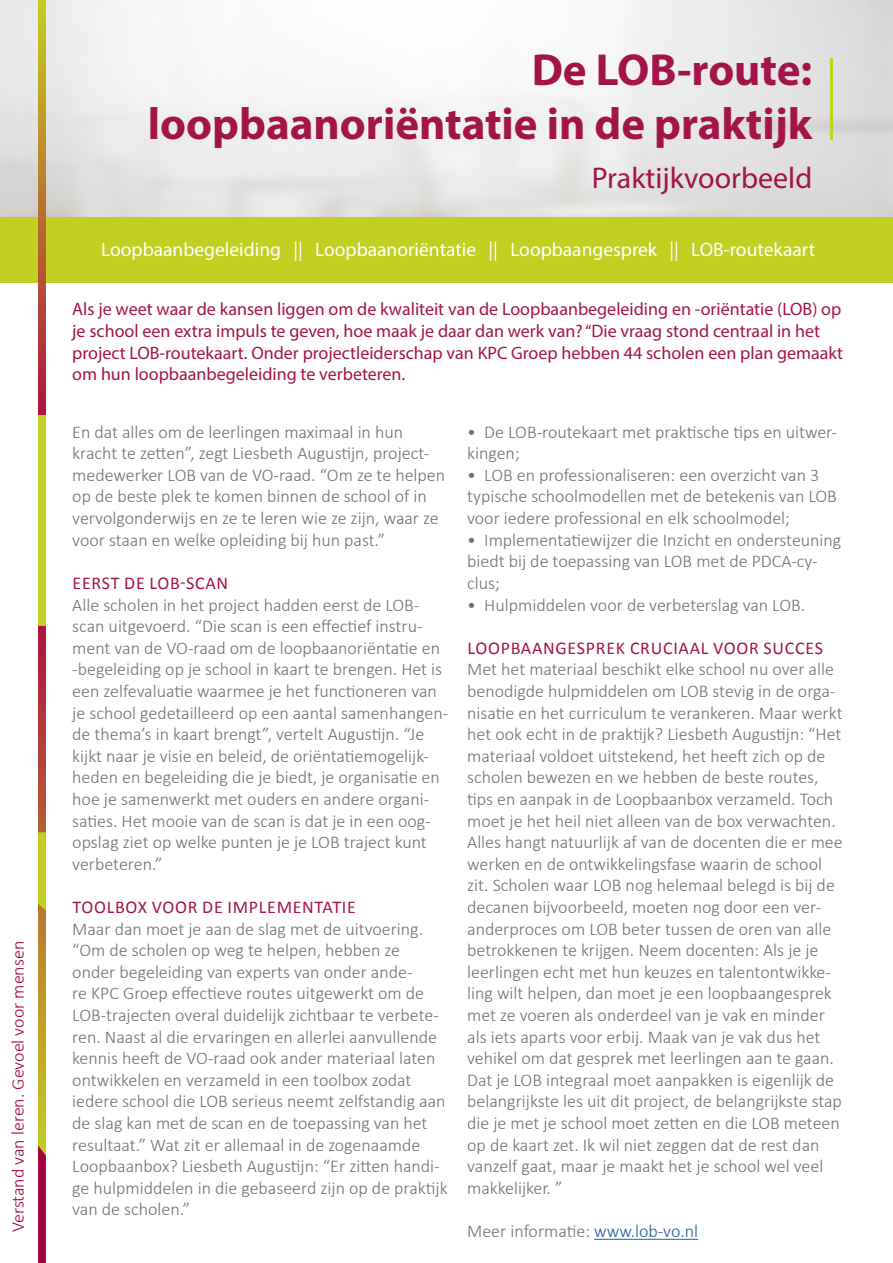
<style>
.page{position:relative;width:893px;height:1263px;background:#fff}
.page>*{position:absolute;margin:0;border:0;box-sizing:border-box;transform-origin:0 0}
.t1{font:700 45px/54px "Myriad Pro";color:#a31449;text-align:right}
.t2{font:30px "Myriad Pro";color:#a31449}
.t3{font:19.5px "Myriad Pro";color:#fff}
.t4{font:300 18px/21.6px "Calibri";color:#717171}
.t5{font:18px/21.6px "Myriad Pro";color:#a4154a}
.t6{font:18px "Calibri";letter-spacing:.04em;color:#a41548}
.t7{font:300 18px "Calibri";color:#a30046}
.s1{color:#275b9b}
</style>
<div class="page">
<img style="left:1px;top:0;width:892px;height:218px">
<svg style="left:38px;top:626px;width:8px;height:519px;background:#b87030"></svg>
<svg style="left:38px;top:1145px;width:8px;height:118px"></svg>
<svg style="left:38px;top:415px;width:8px;height:211px;background:#c3cf24"></svg>
<svg style="left:38px;top:832px;width:8px;height:79px"></svg>
<div style="left:1px;top:218px;width:892px;height:65px;background:#c3cf21"></div>
<svg style="left:38px;top:0;width:8px;height:415px;background:#b87230"></svg>
<hr style="left:830px;top:58px;width:3px;height:82px;background:#c3cf23">
<hr style="left:594px;top:1239px;width:104px;height:1px;background:#275b9b">
<p class="t7" style="left:7px;top:1232px;width:293px;rotate:-90deg">Verstand van leren. Gevoel voor mensen</p>
<h1 class="t1" style="left:148px;top:41px;width:666px">De LOB-route: loopbaanoriëntatie in de praktijk</h1>
<h2 class="t2" style="left:592px;top:160px;width:222px">Praktijkvoorbeeld</h2>
<p class="t3" style="left:101px;top:237px;width:715px">Loopbaanbegeleiding || Loopbaanoriëntatie || Loopbaangesprek || LOB-routekaart</p>
<p class="t5" style="left:72px;top:298px;width:772px">Als je weet waar de kansen liggen om de kwaliteit van de Loopbaanbegeleiding en -oriëntatie (LOB) op je school een extra impuls te geven, hoe maak je daar dan werk van? “Die vraag stond centraal in het project LOB-routekaart. Onder projectleiderschap van KPC Groep hebben 44 scholen een plan gemaakt om hun loopbaanbegeleiding te verbeteren.</p>
<p class="t4" style="left:72px;top:421px;width:374px">En dat alles om de leerlingen maximaal in hun kracht te zetten”, zegt Liesbeth Augustijn, project&shy;medewerker LOB van de VO-raad. “Om ze te helpen op de beste plek te komen binnen de school of in vervolgonderwijs en ze te leren wie ze zijn, waar ze voor staan en welke opleiding bij hun past.”</p>
<p class="t6" style="left:73px;top:571px;width:157px">EERST DE LOB-SCAN</p>
<p class="t4" style="left:72px;top:593px;width:377px">Alle scholen in het project hadden eerst de LOB&shy;scan uitgevoerd. “Die scan is een effectief instru&shy;ment van de VO-raad om de loopbaanoriëntatie en -begeleiding op je school in kaart te brengen. Het is een zelfevaluatie waarmee je het functioneren van je school gedetailleerd op een aantal samenhangen&shy;de thema’s in kaart brengt”, vertelt Augustijn. “Je kijkt naar je visie en beleid, de oriëntatiemogelijk&shy;heden en begeleiding die je biedt, je organisatie en hoe je samenwerkt met ouders en andere organi&shy;saties. Het mooie van de scan is dat je in een oog&shy;opslag ziet op welke punten je je LOB traject kunt verbeteren.”</p>
<p class="t6" style="left:73px;top:895px;width:285px">TOOLBOX VOOR DE IMPLEMENTATIE</p>
<p class="t4" style="left:72px;top:917px;width:377px">Maar dan moet je aan de slag met de uitvoering. “Om de scholen op weg te helpen, hebben ze onder begeleiding van experts van onder ande-<br>re KPC Groep effectieve routes uitgewerkt om de LOB-trajecten overal duidelijk zichtbaar te verbete&shy;ren. Naast al die ervaringen en allerlei aanvullende kennis heeft de VO-raad ook ander materiaal laten ontwikkelen en verzameld in een toolbox zodat iedere school die LOB serieus neemt zelfstandig aan de slag kan met de scan en de toepassing van het resultaat.” Wat zit er allemaal in de zogenaamde Loopbaanbox? Liesbeth Augustijn: “Er zitten handi&shy;ge hulpmiddelen in die gebaseerd zijn op de praktijk van de scholen.”</p>
<p class="t4" style="left:467px;top:421px;width:372px">• De LOB-routekaart met praktische tips en uitwer&shy;kingen;</p>
<p class="t4" style="left:467px;top:464px;width:371px">• LOB en professionaliseren: een overzicht van 3 typische schoolmodellen met de betekenis van LOB voor iedere professional en elk schoolmodel;</p>
<p class="t4" style="left:467px;top:529px;width:376px">• Implementatiewijzer die Inzicht en ondersteuning biedt bij de toepassing van LOB met de PDCA-cy&shy;clus;</p>
<p class="t4" style="left:467px;top:593px;width:339px">• Hulpmiddelen voor de verbeterslag van LOB.</p>
<p class="t6" style="left:468px;top:636px;width:357px">LOOPBAANGESPREK CRUCIAAL VOOR SUCCES</p>
<p class="t4" style="left:467px;top:658px;width:377px">Met het materiaal beschikt elke school nu over alle benodigde hulpmiddelen om LOB stevig in de orga&shy;nisatie en het curriculum te verankeren. Maar werkt het ook echt in de praktijk? Liesbeth Augustijn: “Het materiaal voldoet uitstekend, het heeft zich op de scholen bewezen en we hebben de beste routes, tips en aanpak in de Loopbaanbox verzameld. Toch moet je het heil niet alleen van de box verwachten.<br>Alles hangt natuurlijk af van de docenten die er mee werken en de ontwikkelingsfase waarin de school zit. Scholen waar LOB nog helemaal belegd is bij de decanen bijvoorbeeld, moeten nog door een ver&shy;anderproces om LOB beter tussen de oren van alle betrokkenen te krijgen. Neem docenten: Als je je leerlingen echt met hun keuzes en talentontwikke&shy;ling wilt helpen, dan moet je een loopbaangesprek met ze voeren als onderdeel van je vak en minder als iets aparts voor erbij. Maak van je vak dus het vehikel om dat gesprek met leerlingen aan te gaan.<br>Dat je LOB integraal moet aanpakken is eigenlijk de belangrijkste les uit dit project, de belangrijkste stap die je met je school moet zetten en die LOB meteen op de kaart zet. Ik wil niet zeggen dat de rest dan vanzelf gaat, maar je maakt het je school wel veel makkelijker. ”</p>
<p class="t4" style="left:467px;top:1220px;width:232px">Meer informatie: <span class="s1">www.lob-vo.nl</span></p>
</div>
